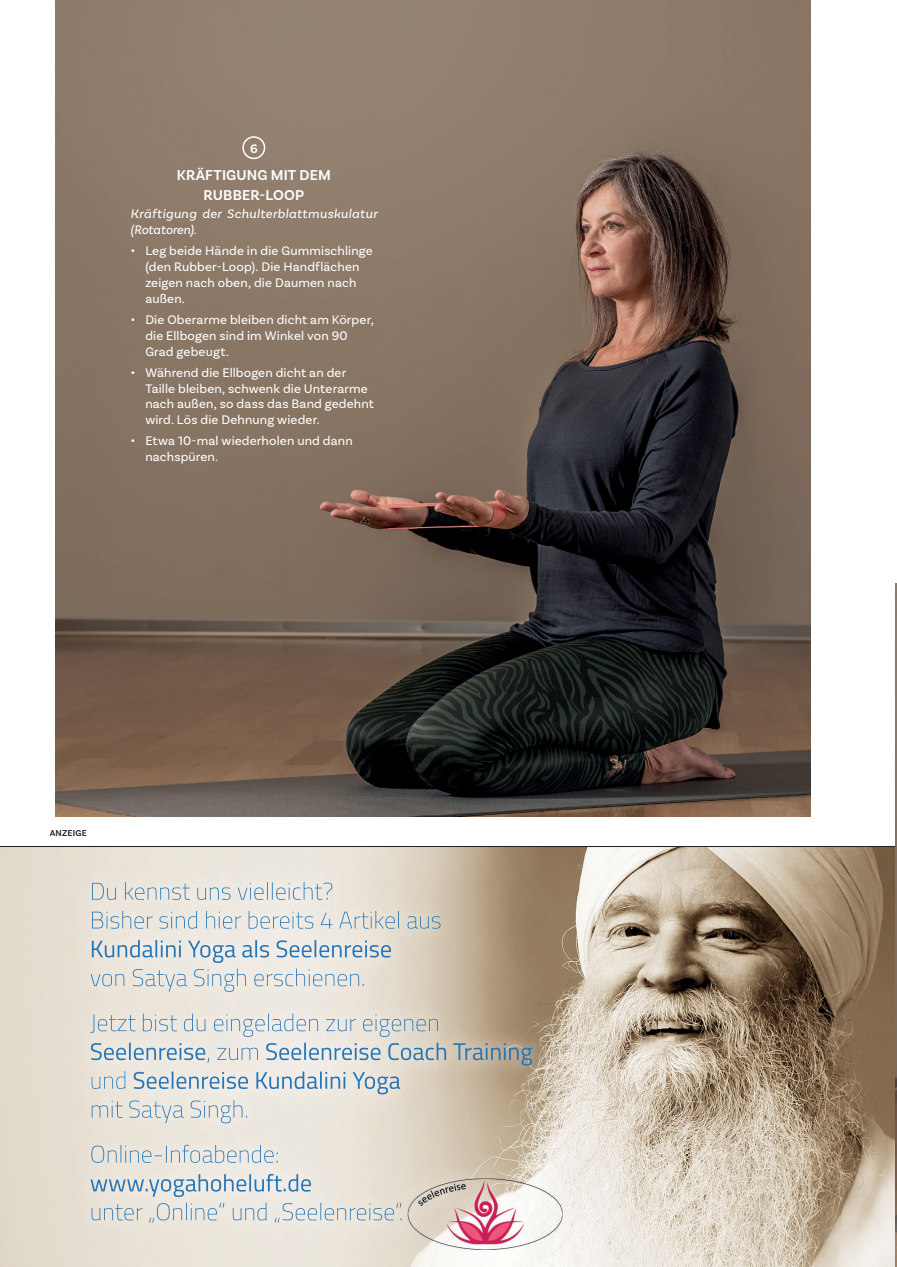
<style>
.page{position:relative;width:897px;height:1267px;background:#fff}
.page>*{position:absolute;margin:0;border:0;box-sizing:border-box;transform-origin:0 0}
.t1{font:600 15px/19.5px "Basic Sans";letter-spacing:.01em;color:#fff;text-align:center}
.t2{font:13.05px/15.8px "Basic Sans";letter-spacing:.01em;color:#fff}
.t3{font:italic 13.05px/15.8px "Basic Sans";letter-spacing:.025em;color:#fff}
.t4{font:600 13.05px "Basic Sans";color:#fff}
.t5{font:600 9px "Basic Sans";letter-spacing:.025em;color:#231f20}
.s1{font-family:"Pona";font-size:12px}
</style>
<div class="page">
<img style="left:56px;top:0;width:754px;height:816px">
<div style="left:242px;top:136px;width:23px;height:23px;border:2px solid #fff;border-radius:50%"></div>
<img style="left:895px;top:583px;width:1px;height:681px">
<img style="left:0;top:847px;width:894px;height:419px">
<hr style="left:0;top:846px;width:895px;height:1px;background:#231f20">
<p class="t4" style="left:250px;top:140px;width:9px">6</p>
<p class="t1" style="left:177px;top:165px;width:155px">KRÄFTIGUNG MIT DEM<br>RUBBER-LOOP</p>
<p class="t3" style="left:130px;top:206px;width:248px">Kräftigung der Schulterblattmuskulatur (Rotatoren).</p>
<p class="t2" style="left:145px;top:243px;width:229px;text-indent:-15px"><span class="s1">•</span> Leg beide Hände in die Gummischlinge (den Rubber-Loop). Die Handflächen zeigen nach oben, die Daumen nach außen.</p>
<p class="t2" style="left:145px;top:311px;width:230px;text-indent:-15px"><span class="s1">•</span> Die Oberarme bleiben dicht am Körper, die Ellbogen sind im Winkel von 90<br>Grad gebeugt.</p>
<p class="t2" style="left:145px;top:364px;width:230px;text-indent:-15px"><span class="s1">•</span> Während die Ellbogen dicht an der Taille bleiben, schwenk die Unterarme nach außen, so dass das Band gedehnt wird. Lös die Dehnung wieder.</p>
<p class="t2" style="left:145px;top:433px;width:209px;text-indent:-15px"><span class="s1">•</span> Etwa 10-mal wiederholen und dann nachspüren.</p>
<p class="t5" style="left:50px;top:827px;width:39px">ANZEIGE</p>
</div>
